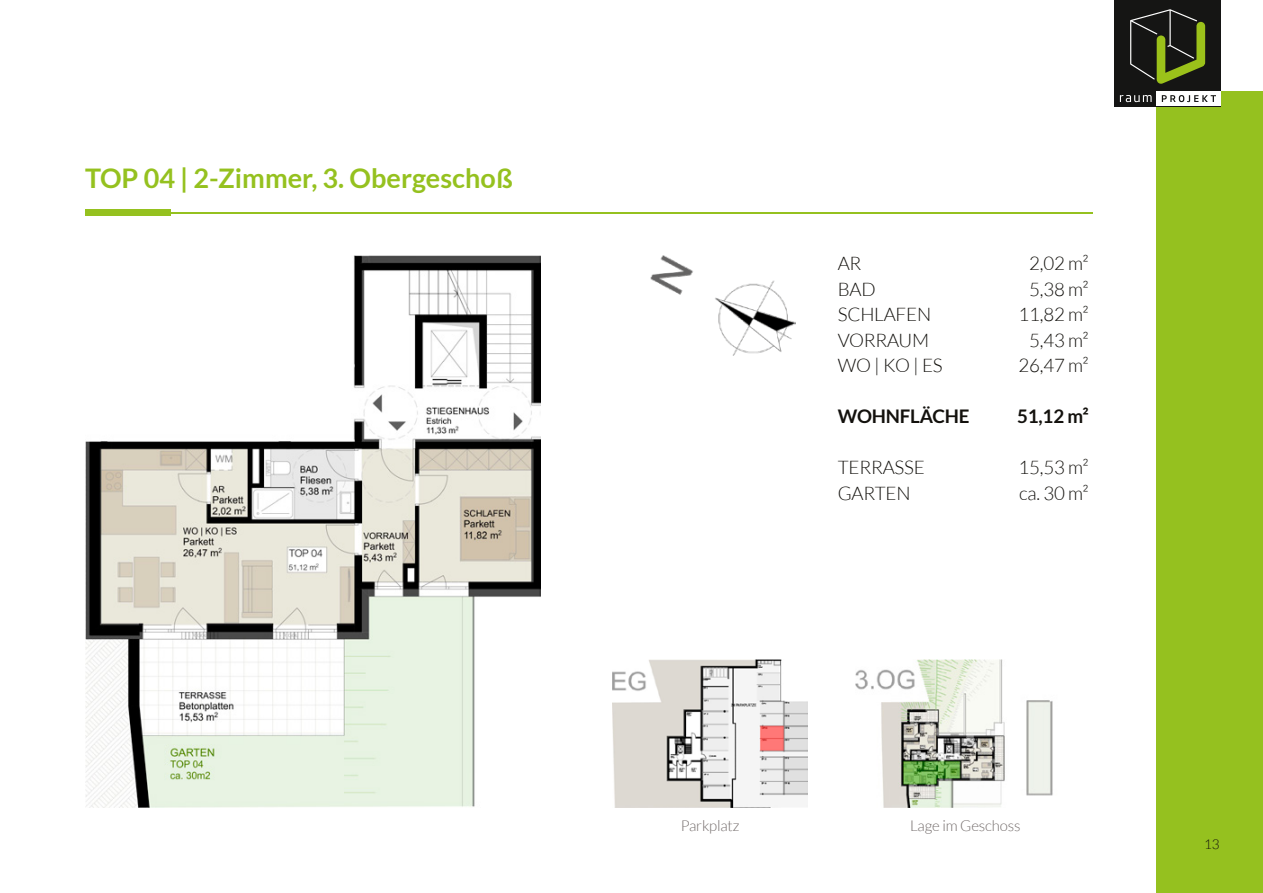
<style>
.page{position:relative;width:1263px;height:893px;background:#fff}
.page>*{position:absolute;margin:0;border:0;box-sizing:border-box;transform-origin:0 0}
.t1{font:700 27px "Lato";color:#95c11f}
.t2{font:300 18.75px "Lato";letter-spacing:-.01em;color:#13110d}
.t3{font:700 18.75px "Lato";letter-spacing:-.01em;color:#13110d}
.t4{font:300 15px "Lato";letter-spacing:-.01em;color:#736c6b}
.t5{font:300 13.5px "Lato";color:#13110d}
</style>
<div class="page">
<div style="left:1157px;top:91px;width:106px;height:802px;background:#95c11f"></div>
<div style="left:1115px;top:0;width:106px;height:106px;background:#151514"></div>
<div style="left:1157px;top:91px;width:64px;height:15px;background:#fff"></div>
<svg style="left:1130px;top:9px;width:75px;height:75px"></svg>
<svg style="left:1120px;top:95px;width:31px;height:7px"></svg>
<svg style="left:1162px;top:95px;width:54px;height:7px"></svg>
<div style="left:85px;top:209px;width:85px;height:7px;background:#95c11f"></div>
<hr style="left:85px;top:212px;width:1008px;height:1px;background:#95c11f">
<img style="left:85px;top:255px;width:456px;height:553px">
<img style="left:613px;top:659px;width:195px;height:149px">
<img style="left:855px;top:659px;width:198px;height:149px">
<img style="left:650px;top:255px;width:145px;height:101px">
<h1 class="t1" style="left:85px;top:162px;width:429px">TOP 04 | 2-Zimmer, 3. Obergeschoß</h1>
<p class="t2" style="left:838px;top:253px;width:25px">AR</p>
<p class="t2" style="left:1029px;top:253px;width:61px">2,02 m²</p>
<p class="t2" style="left:838px;top:279px;width:39px">BAD</p>
<p class="t2" style="left:1029px;top:279px;width:61px">5,38 m²</p>
<p class="t2" style="left:838px;top:304px;width:95px">SCHLAFEN</p>
<p class="t2" style="left:1018px;top:304px;width:72px">11,82 m²</p>
<p class="t2" style="left:838px;top:330px;width:93px">VORRAUM</p>
<p class="t2" style="left:1029px;top:330px;width:61px">5,43 m²</p>
<p class="t2" style="left:838px;top:355px;width:107px">WO | KO | ES</p>
<p class="t2" style="left:1018px;top:355px;width:72px">26,47 m²</p>
<p class="t3" style="left:838px;top:406px;width:133px">WOHNFLÄCHE</p>
<p class="t3" style="left:1017px;top:406px;width:73px">51,12 m²</p>
<p class="t2" style="left:838px;top:457px;width:89px">TERRASSE</p>
<p class="t2" style="left:1018px;top:457px;width:72px">15,53 m²</p>
<p class="t2" style="left:838px;top:483px;width:74px">GARTEN</p>
<p class="t2" style="left:1019px;top:483px;width:71px">ca. 30 m²</p>
<p class="t4" style="left:681px;top:817px;width:60px">Parkplatz</p>
<p class="t4" style="left:910px;top:817px;width:112px">Lage im Geschoss</p>
<p class="t5" style="left:1204px;top:836px;width:17px">13</p>
</div>
